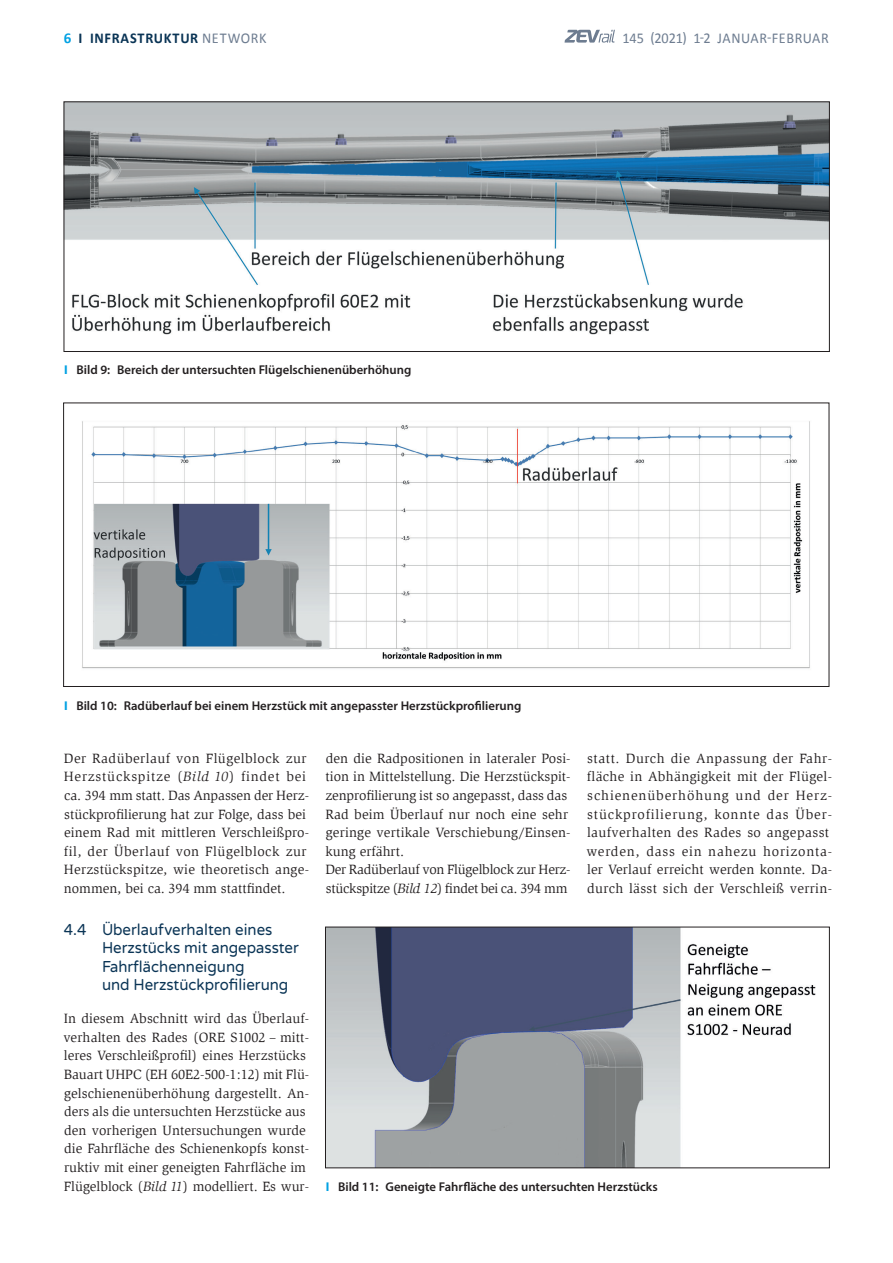
<style>
.page{position:relative;width:893px;height:1263px;background:#fff}
.page>*{position:absolute;margin:0;border:0;box-sizing:border-box;transform-origin:0 0}
.t1{font:15.75px/18.6px "Varela Round";color:#0a3455;scale:.95 1}
.t2{font:15px "Calibri";letter-spacing:.03em;color:#6d7c90;scale:.95 1}
.t3{font:700 15px "Calibri";letter-spacing:.045em;color:#0a3455}
.t4{font:13.8px/18.6px "Slimbach LT";letter-spacing:.005em;color:#231f20}
.t5{font:13.8px/18.6px "Slimbach LT";letter-spacing:.03em;color:#231f20}
.t6{font:600 12.75px "Myriad Pro";color:#231f20}
.s1{color:#00a1e3}
.s2{font-weight:400;color:#6d7c90}
.s3{font-weight:700;color:#00a1e3}
.s4{font-style:italic}
</style>
<div class="page">
<svg style="left:564px;top:30px;width:51px;height:13px"></svg>
<img style="left:327px;top:929px;width:489px;height:237px">
<div style="left:325px;top:927px;width:505px;height:241px;border:1px solid #231f20"></div>
<img style="left:66px;top:104px;width:762px;height:231px">
<div style="left:64px;top:102px;width:766px;height:250px;border:1px solid #231f20"></div>
<img style="left:82px;top:421px;width:728px;height:248px">
<p class="t3" style="left:64px;top:28px;width:204px"><span class="s1">6</span> I INFRASTRUKTUR <span class="s2">NETWORK</span></p>
<p class="t2" style="left:623px;top:28px;width:219px">145 (2021) 1-2 JANUAR-FEBRUAR</p>
<p class="t6" style="left:64px;top:362px;width:349px"><span class="s3">I</span> Bild 9: Bereich der untersuchten Flügelschienenüberhöhung</p>
<p class="t6" style="left:64px;top:698px;width:459px"><span class="s3">I</span> Bild 10: Radüberlauf bei einem Herzstück mit angepasster Herzstückprofilierung</p>
<p class="t4" style="left:64px;top:749px;width:247px">Der Radüberlauf von Flügelblock zur Herzstückspitze (<span class="s4">Bild 10</span>) findet bei ca. 394 mm statt. Das Anpassen der Herz&shy;stückprofilierung hat zur Folge, dass bei einem Rad mit mittleren Verschleißpro&shy;fil, der Überlauf von Flügelblock zur Herzstückspitze, wie theoretisch ange&shy;nommen, bei ca. 394 mm stattfindet.</p>
<p class="t1" style="left:102px;top:920px;width:209px;text-indent:-38px">4.4 Überlaufverhalten eines<br>Herzstücks mit angepasster<br>Fahrflächenneigung<br>und Herzstückprofilierung</p>
<p class="t4" style="left:63px;top:1009px;width:247px">In diesem Abschnitt wird das Überlauf&shy;verhalten des Rades (ORE S1002 – mitt&shy;leres Verschleißprofil) eines Herzstücks Bauart UHPC (EH 60E2-500-1:12) mit Flü&shy;gelschienenüberhöhung dargestellt. An&shy;ders als die untersuchten Herzstücke aus den vorherigen Untersuchungen wurde die Fahrfläche des Schienenkopfs konst&shy;ruktiv mit einer geneigten Fahrfläche im Flügelblock (<span class="s4">Bild 11</span>) modelliert. Es wur-</p>
<p class="t4" style="left:325px;top:749px;width:247px">den die Radpositionen in lateraler Posi&shy;tion in Mittelstellung. Die Herzstückspit&shy;zenprofilierung ist so angepasst, dass das Rad beim Überlauf nur noch eine sehr geringe vertikale Verschiebung/Einsen&shy;kung erfährt.<br>Der Radüberlauf von Flügelblock zur Herz&shy;stückspitze (<span class="s4">Bild 12</span>) findet bei ca. 394 mm</p>
<p class="t5" style="left:586px;top:749px;width:247px">statt. Durch die Anpassung der Fahr&shy;fläche in Abhängigkeit mit der Flügel&shy;schienenüberhöhung und der Herz&shy;stückprofilierung, konnte das Über&shy;laufverhalten des Rades so angepasst werden, dass ein nahezu horizonta&shy;ler Verlauf erreicht werden konnte. Da&shy;durch lässt sich der Verschleiß verrin-</p>
<p class="t6" style="left:326px;top:1178px;width:333px"><span class="s3">I</span> Bild 11: Geneigte Fahrfläche des untersuchten Herzstücks</p>
</div>
